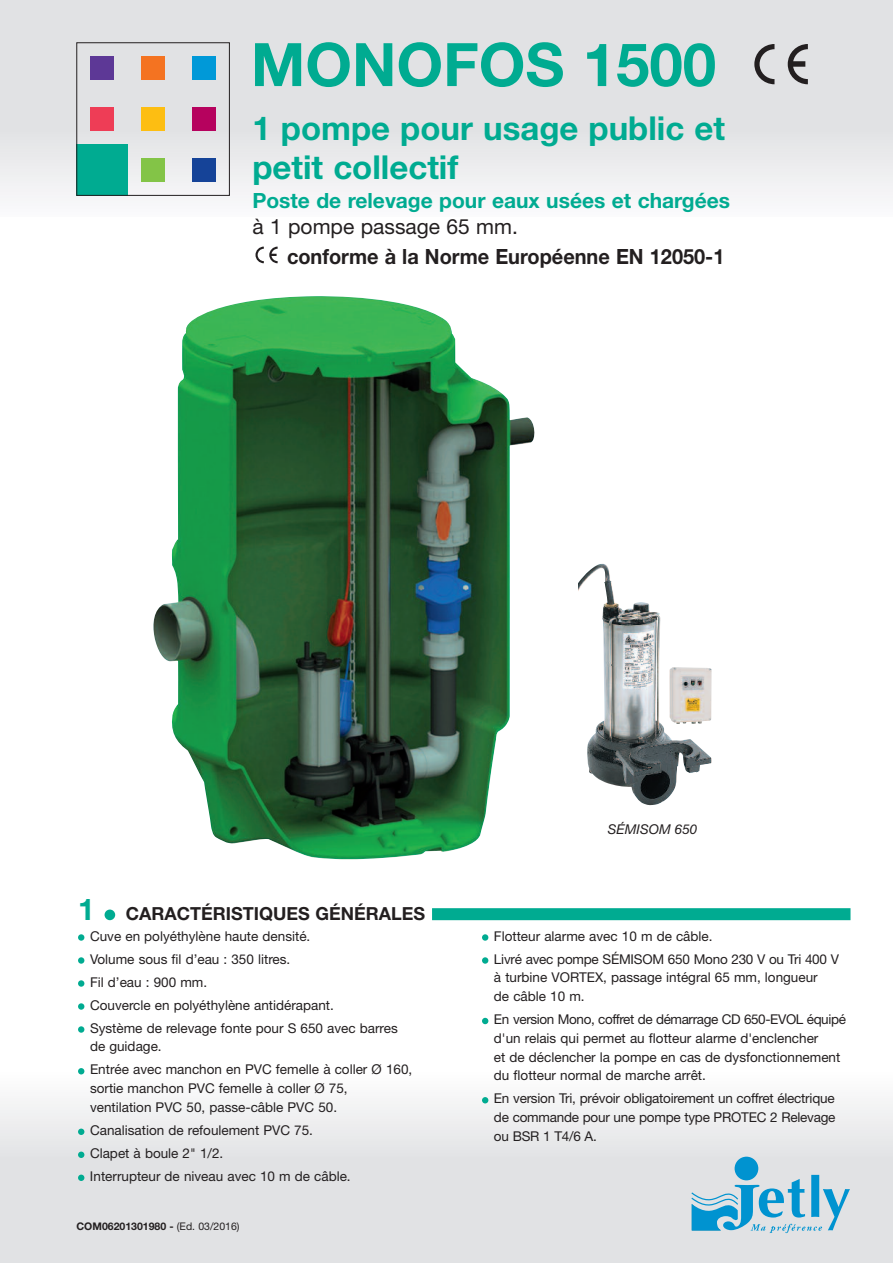
<style>
.page{position:relative;width:893px;height:1263px;background:#fff}
.page>*{position:absolute;margin:0;border:0;box-sizing:border-box;transform-origin:0 0}
.t1{font:700 60px "Helvetica Neue";color:#00ab91}
.t2{font:700 33px/39px "Helvetica Neue";color:#00ab91}
.t3{font:700 21px "Helvetica Neue";color:#00ab91}
.t4{font:700 21px "Helvetica Neue";color:#231f20;scale:.95 1}
.t5{font:21px "Helvetica Neue";color:#231f20}
.t6{font:700 18px "Helvetica Neue";color:#231f20}
.t7{font:13.5px/23px "Helvetica Neue";color:#231f20}
.t8{font:italic 13.5px "Helvetica Neue";color:#231f20}
.t9{font:700 10.5px "Helvetica Neue";color:#231f20}
.s1{font-size:30px;color:#00ab91}
.s2{font-weight:400}
</style>
<div class="page">
<div style="left:0;top:1157px;width:893px;height:106px;background:#e1e2e4"></div>
<div style="left:0;top:1071px;width:893px;height:86px;background:linear-gradient(to right,#f0f1f2,#f0f1f2)"></div>
<div style="left:735px;top:1157px;width:23px;height:23px;background:#0093d0;border-radius:50%"></div>
<svg style="left:691px;top:1175px;width:159px;height:58px"></svg>
<div style="left:0;top:132px;width:893px;height:85px;background:#eeeff0"></div>
<div style="left:0;top:0;width:893px;height:132px;background:#e1e2e4"></div>
<svg style="left:255px;top:247px;width:23px;height:16px"></svg>
<svg style="left:788px;top:44px;width:20px;height:40px"></svg>
<svg style="left:754px;top:44px;width:20px;height:40px"></svg>
<div style="left:90px;top:56px;width:24px;height:24px;background:#5d3896"></div>
<div style="left:141px;top:56px;width:24px;height:24px;background:#f47321"></div>
<div style="left:192px;top:56px;width:24px;height:24px;background:#0099d8"></div>
<div style="left:77px;top:145px;width:51px;height:51px;background:#00ab91"></div>
<div style="left:141px;top:158px;width:24px;height:24px;background:#83c447"></div>
<div style="left:192px;top:158px;width:24px;height:24px;background:#154398"></div>
<div style="left:90px;top:107px;width:24px;height:24px;background:#ee3d56"></div>
<div style="left:141px;top:107px;width:24px;height:24px;background:#fdbe12"></div>
<div style="left:192px;top:107px;width:24px;height:24px;background:#b6025e"></div>
<div style="left:77px;top:43px;width:153px;height:153px;border:1px solid #231f20"></div>
<img style="left:153px;top:296px;width:382px;height:564px">
<div style="left:432px;top:908px;width:418px;height:12px;background:#00ab91"></div>
<div style="left:105px;top:909px;width:10px;height:11px;background:#00ab91;border-radius:50%"></div>
<svg style="left:482px;top:1097px;width:6px;height:6px"></svg>
<svg style="left:482px;top:1018px;width:6px;height:6px"></svg>
<div style="left:482px;top:957px;width:6px;height:7px;background:#00ab91;border-radius:50%"></div>
<div style="left:78px;top:957px;width:6px;height:7px;background:#00ab91;border-radius:50%"></div>
<div style="left:78px;top:934px;width:6px;height:7px;background:#00ab91;border-radius:50%"></div>
<div style="left:78px;top:980px;width:6px;height:7px;background:#00ab91;border-radius:50%"></div>
<div style="left:78px;top:1003px;width:6px;height:7px;background:#00ab91;border-radius:50%"></div>
<div style="left:78px;top:1026px;width:6px;height:7px;background:#00ab91;border-radius:50%"></div>
<svg style="left:78px;top:1068px;width:6px;height:6px"></svg>
<div style="left:78px;top:1128px;width:6px;height:7px;background:#00ab91;border-radius:50%"></div>
<div style="left:78px;top:1151px;width:6px;height:7px;background:#00ab91;border-radius:50%"></div>
<div style="left:78px;top:1174px;width:6px;height:7px;background:#00ab91;border-radius:50%"></div>
<div style="left:482px;top:934px;width:6px;height:7px;background:#00ab91;border-radius:50%"></div>
<img style="left:578px;top:563px;width:134px;height:242px">
<img style="left:669px;top:667px;width:43px;height:57px">
<h1 class="t1" style="left:251px;top:28px;width:467px">MONOFOS 1500</h1>
<h2 class="t2" style="left:252px;top:108px;width:474px">1 pompe pour usage public et petit collectif</h2>
<h3 class="t3" style="left:252px;top:188px;width:479px">Poste de relevage pour eaux usées et chargées</h3>
<h3 class="t5" style="left:252px;top:211px;width:267px">à 1 pompe passage 65 mm.</h3>
<h3 class="t4" style="left:287px;top:243px;width:462px">conforme à la Norme Européenne EN 12050-1</h3>
<h3 class="t6" style="left:78px;top:903px;width:348px"><span class="s1">1</span> CARACTÉRISTIQUES GÉNÉRALES</h3>
<p class="t7" style="left:90px;top:925px;width:309px">Cuve en polyéthylène haute densité.<br>Volume sous fil d’eau : 350 litres.<br>Fil d’eau : 900 mm.<br>Couvercle en polyéthylène antidérapant.<br>Système de relevage fonte pour S 650 avec barres</p>
<p class="t7" style="left:90px;top:1036px;width:324px">de guidage.<br>Entrée avec manchon en PVC femelle à coller Ø 160,</p>
<p class="t7" style="left:90px;top:1080px;width:259px;line-height:18.8px">sortie manchon PVC femelle à coller Ø 75, ventilation PVC 50, passe-câble PVC 50.</p>
<p class="t7" style="left:90px;top:1119px;width:262px">Canalisation de refoulement PVC 75.<br>Clapet à boule 2" 1/2.<br>Interrupteur de niveau avec 10 m de câble.</p>
<p class="t9" style="left:77px;top:1220px;width:165px">COM06201301980 - <span class="s2">(Ed. 03/2016)</span></p>
<p class="t8" style="left:608px;top:821px;width:91px">SÉMISOM 650</p>
<p class="t7" style="left:494px;top:925px;width:347px">Flotteur alarme avec 10 m de câble.<br>Livré avec pompe SÉMISOM 650 Mono 230 V ou Tri 400 V</p>
<p class="t7" style="left:494px;top:969px;width:325px;line-height:18.8px">à turbine VORTEX, passage intégral 65 mm, longueur de câble 10 m.</p>
<p class="t7" style="left:494px;top:1011px;width:353px;line-height:18.8px">En version Mono, coffret de démarrage CD 650-EVOL équipé d'un relais qui permet au flotteur alarme d'enclencher<br>et de déclencher la pompe en cas de dysfonctionnement du flotteur normal de marche arrêt.</p>
<p class="t7" style="left:494px;top:1090px;width:343px;line-height:18.8px;text-align:justify">En version Tri, prévoir obligatoirement un coffret électrique de commande pour une pompe type PROTEC 2 Relevage ou BSR 1 T4/6 A.</p>
</div>
